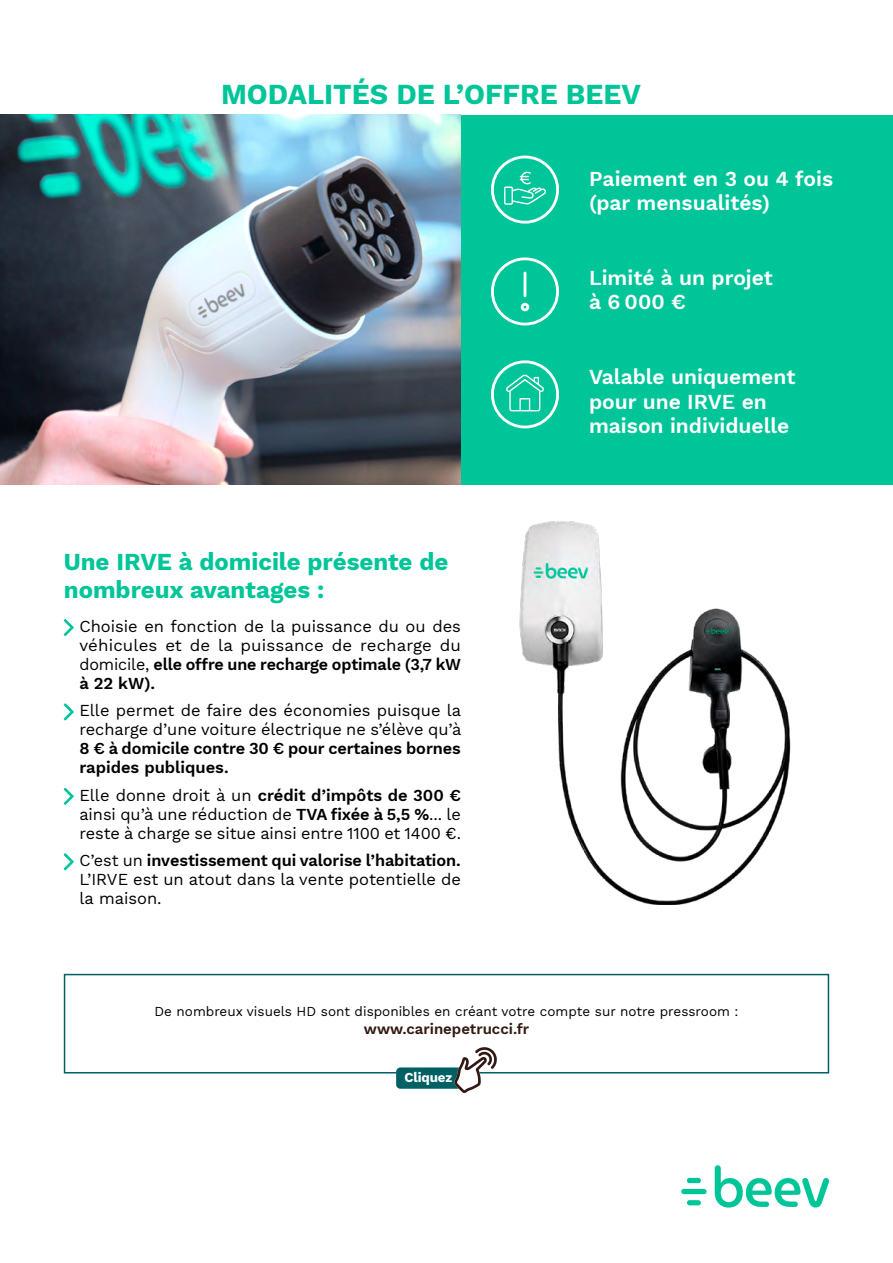
<style>
.page{position:relative;width:893px;height:1263px;background:#fff}
.page>*{position:absolute;margin:0;border:0;box-sizing:border-box;transform-origin:0 0}
.t1{font:700 28.5px "Work Sans";color:#00c599}
.t2{font:700 24px/27.6px "Work Sans";color:#00c599}
.texte{font:600 21px/24.2px "Work Sans";color:#fff}
.texte-2{font:16.5px/19px "Work Sans";color:#000;text-align:justify}
.t3{font:600 15px "Work Sans";color:#321a14}
.t4{font:13.5px "Work Sans";color:#000}
.t5{font:700 13.5px "Work Sans";letter-spacing:-.005em;color:#fff}
.s1{font-weight:600}
</style>
<div class="page">
<svg style="left:64px;top:619px;width:10px;height:17px"></svg>
<svg style="left:64px;top:703px;width:10px;height:17px"></svg>
<svg style="left:64px;top:788px;width:10px;height:17px"></svg>
<svg style="left:64px;top:853px;width:10px;height:17px"></svg>
<div style="left:0;top:115px;width:893px;height:370px;background:#00c599"></div>
<svg style="left:491px;top:257px;width:68px;height:68px"></svg>
<hr style="left:524px;top:272px;width:2px;height:25px;background:#fff">
<svg style="left:491px;top:360px;width:68px;height:68px"></svg>
<svg style="left:491px;top:156px;width:68px;height:68px"></svg>
<div style="left:64px;top:974px;width:765px;height:99px;border:2px solid #006064"></div>
<div style="left:396px;top:1067px;width:68px;height:22px;background:#006064;border-radius:4px"></div>
<svg style="left:454px;top:1047px;width:44px;height:46px"></svg>
<svg style="left:681px;top:1189px;width:26px;height:5px"></svg>
<svg style="left:687px;top:1178px;width:14px;height:5px"></svg>
<svg style="left:687px;top:1200px;width:14px;height:5px"></svg>
<svg style="left:715px;top:1165px;width:114px;height:42px"></svg>
<img style="left:0;top:115px;width:461px;height:370px">
<img style="left:519px;top:521px;width:272px;height:384px">
<p class="t1" style="left:221px;top:72px;width:421px">MODALITÉS DE L’OFFRE BEEV</p>
<p class="texte" style="left:589px;top:166px;width:246px">Paiement en 3 ou 4 fois (par mensualités)</p>
<p class="texte" style="left:589px;top:265px;width:185px">Limité à un projet à 6 000 €</p>
<p class="t2" style="left:64px;top:547px;width:386px">Une IRVE à domicile présente de nombreux avantages :</p>
<p class="texte-2" style="left:79px;top:616px;width:383px">Choisie en fonction de la puissance du ou des véhicules et de la puissance de recharge du domicile, <span class="s1">elle offre une recharge optimale (3,7 kW à 22 kW).</span></p>
<p class="texte-2" style="left:79px;top:700px;width:383px">Elle permet de faire des économies puisque la recharge d’une voiture électrique ne s’élève qu’à <span class="s1">8 € à domicile contre 30 € pour certaines bornes rapides publiques.</span></p>
<p class="texte-2" style="left:79px;top:785px;width:383px">Elle donne droit à un <span class="s1">crédit d’impôts de 300 € </span>ainsi qu’à une réduction de <span class="s1">TVA fixée à 5,5 %</span>... le reste à charge se situe ainsi entre 1100 et 1400 €.</p>
<p class="texte-2" style="left:79px;top:850px;width:383px">C’est un <span class="s1">investissement qui valorise l’habitation.<br></span>L’IRVE est un atout dans la vente potentielle de la maison.</p>
<p class="texte" style="left:589px;top:364px;width:208px">Valable uniquement pour une IRVE en maison individuelle</p>
<p class="t4" style="left:154px;top:1001px;width:586px">De nombreux visuels HD sont disponibles en créant votre compte sur notre pressroom :</p>
<p class="t3" style="left:364px;top:1018px;width:167px">www.carinepetrucci.fr</p>
<p class="t5" style="left:404px;top:1067px;width:50px">Cliquez</p>
</div>
